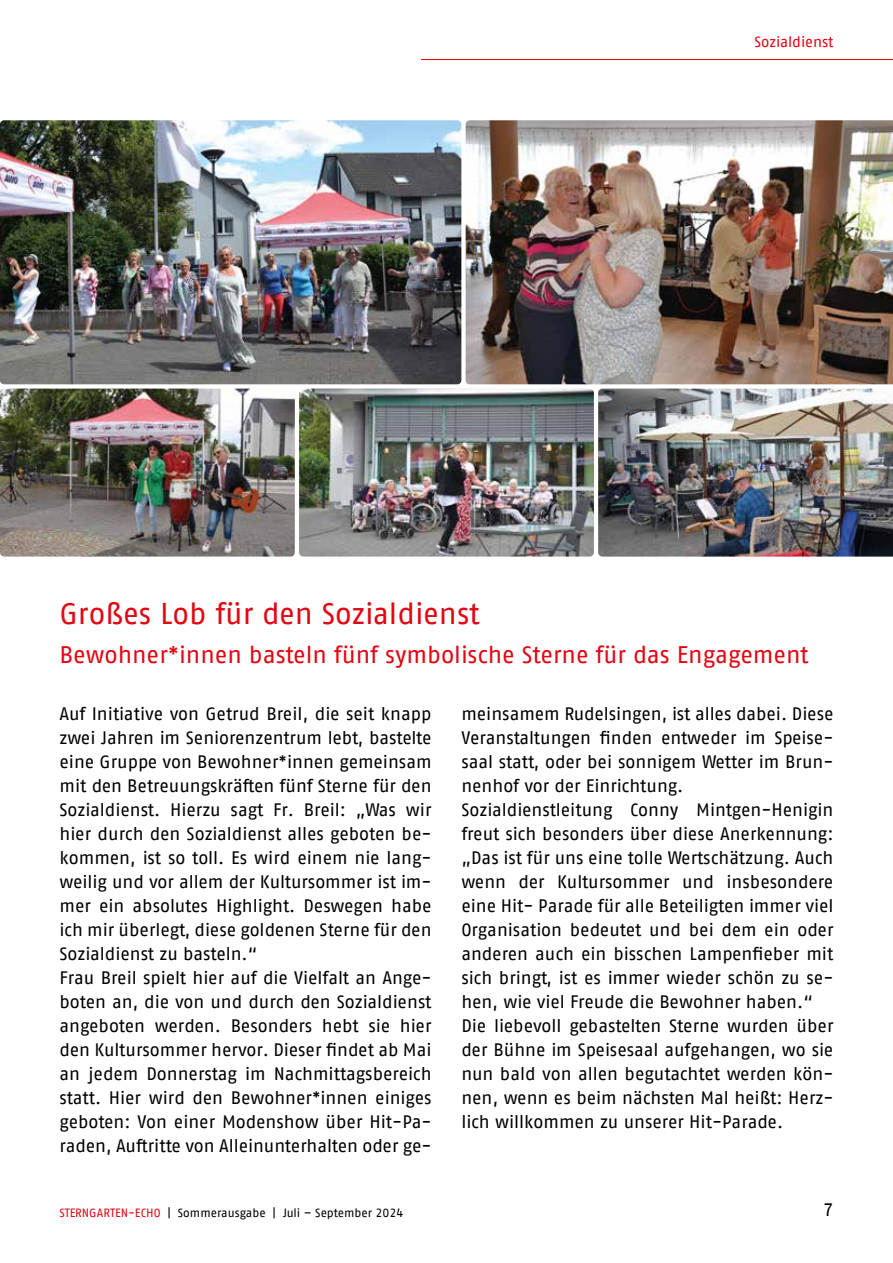
<style>
.page{position:relative;width:893px;height:1263px;background:#fff}
.page>*{position:absolute;margin:0;border:0;box-sizing:border-box;transform-origin:0 0}
.t1{font:30px "AWO Fago Office";color:#e30613}
.t2{font:24px "AWO Fago Office";color:#e30613}
.t3{font:18px/24px "AWO Fago Office";color:#000}
.t4{font:15px "AWO Fago Office";color:#e30613}
.t5{font:12px "AWO Fago Office";color:#000}
.s1{color:#e30613}
</style>
<div class="page">
<img style="left:0;top:120px;width:461px;height:264px">
<img style="left:466px;top:120px;width:427px;height:264px">
<img style="left:0;top:389px;width:295px;height:168px">
<img style="left:299px;top:389px;width:295px;height:168px">
<img style="left:598px;top:389px;width:295px;height:168px">
<hr style="left:421px;top:59px;width:472px;height:1px;background:#e30613">
<p class="t4" style="left:754px;top:33px;width:80px">Sozialdienst</p>
<h1 class="t1" style="left:60px;top:597px;width:422px">Großes Lob für den Sozialdienst</h1>
<h2 class="t2" style="left:60px;top:641px;width:750px">Bewohner*innen basteln fünf symbolische Sterne für das Engagement</h2>
<p class="t3" style="left:60px;top:702px;width:374px">Auf Initiative von Getrud Breil, die seit knapp zwei Jahren im Seniorenzentrum lebt, bastelte eine Gruppe von Bewohner*innen gemeinsam mit den Betreuungskräften fünf Sterne für den Sozialdienst. Hierzu sagt Fr. Breil: „Was wir hier durch den Sozialdienst alles geboten be&shy;kommen, ist so toll. Es wird einem nie lang&shy;weilig und vor allem der Kultursommer ist im&shy;mer ein absolutes Highlight. Deswegen habe ich mir überlegt, diese goldenen Sterne für den Sozialdienst zu basteln.“<br>Frau Breil spielt hier auf die Vielfalt an Ange&shy;boten an, die von und durch den Sozialdienst angeboten werden. Besonders hebt sie hier den Kultursommer hervor. Dieser findet ab Mai an jedem Donnerstag im Nachmittagsbereich statt. Hier wird den Bewohner*innen einiges geboten: Von einer Modenshow über Hit-Pa&shy;raden, Auftritte von Alleinunterhalten oder ge-</p>
<p class="t3" style="left:461px;top:702px;width:374px">meinsamem Rudelsingen, ist alles dabei. Diese Veranstaltungen finden entweder im Speise&shy;saal statt, oder bei sonnigem Wetter im Brun&shy;nenhof vor der Einrichtung.<br>Sozialdienstleitung Conny Mintgen-Henigin freut sich besonders über diese Anerkennung: „Das ist für uns eine tolle Wertschätzung. Auch wenn der Kultursommer und insbesondere eine Hit- Parade für alle Beteiligten immer viel Organisation bedeutet und bei dem ein oder anderen auch ein bisschen Lampenfieber mit sich bringt, ist es immer wieder schön zu se&shy;hen, wie viel Freude die Bewohner haben.“ Die liebevoll gebastelten Sterne wurden über der Bühne im Speisesaal aufgehangen, wo sie nun bald von allen begutachtet werden kön&shy;nen, wenn es beim nächsten Mal heißt: Herz&shy;lich willkommen zu unserer Hit-Parade.</p>
<p class="t5" style="left:60px;top:1205px;width:345px"><span class="s1">STERNGARTEN-ECHO</span> | Sommerausgabe | Juli – September 2024</p>
<p class="t3" style="left:823px;top:1197px;width:12px">7</p>
</div>
